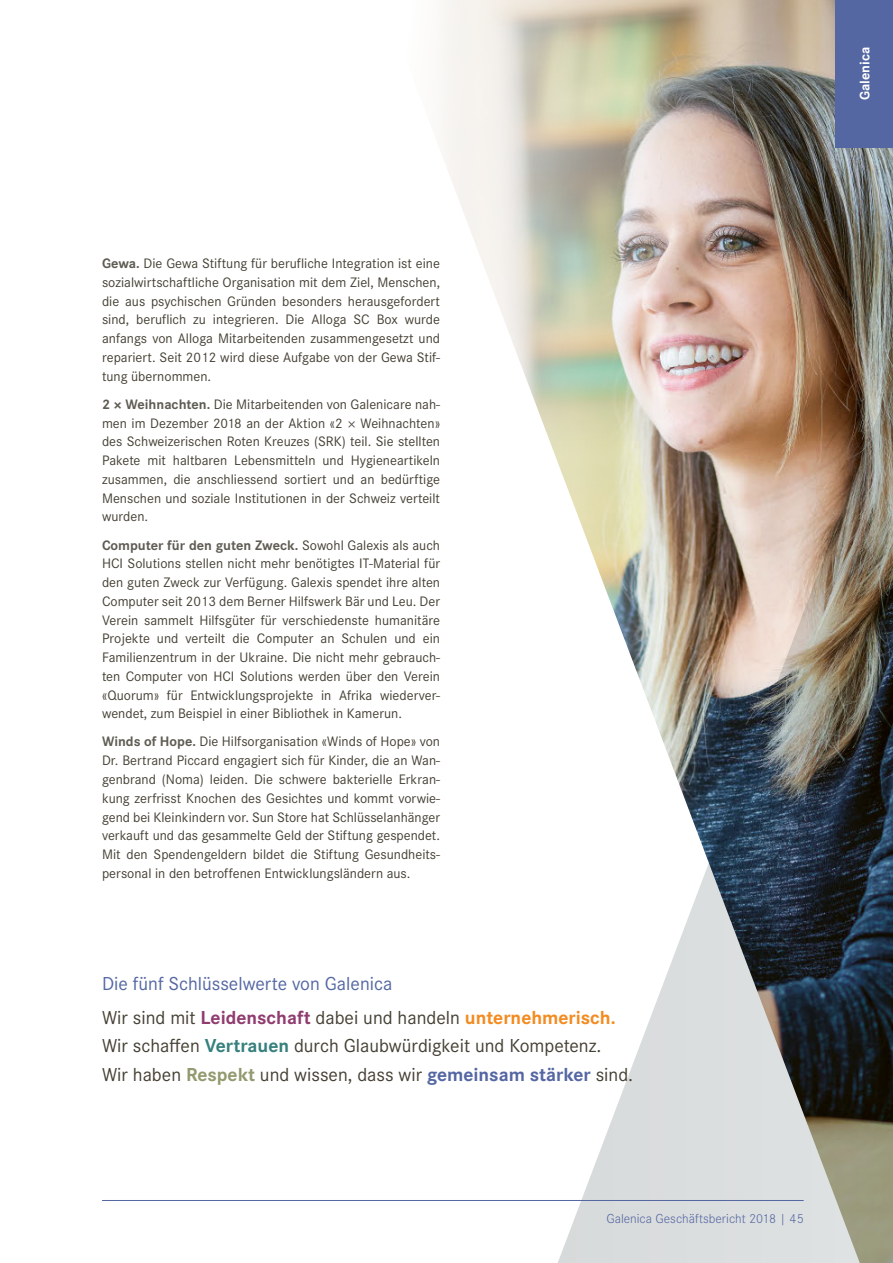
<style>
.page{position:relative;width:893px;height:1263px;background:#fff}
.page>*{position:absolute;margin:0;border:0;box-sizing:border-box;transform-origin:0 0}
.t1{font:19.5px/28.5px "Corporate S";color:#454034}
.t2{font:19.5px/33.6px "Corporate S";color:#5467a3}
.t3{font:14.25px/18.8px "Corporate S";color:#454034;text-align:justify}
.t4{font:700 14.25px "Corporate S";color:#fff}
.t5{font:300 13.5px "Corporate S";color:#5467a3}
.s1{font-weight:700;color:#5f5c54}
.s2{font-family:"Helvetica Neue LT Std";font-weight:700;color:#5f5c54}
.s3{font-family:"Helvetica Neue LT Std";color:#5f5c54}
.s4{color:#454034}
.s5{font-weight:700;color:#903c6f}
.s6{font-weight:700;color:#f38b20}
.s7{font-weight:700;color:#36807d}
.s8{font-weight:700;color:#939a6f}
.s9{font-weight:700;color:#5467a3}
</style>
<div class="page">
<img style="left:553px;top:0;width:340px;height:1263px">
<hr style="left:102px;top:1200px;width:702px;height:1px;background:#5467a3">
<div style="left:835px;top:0;width:58px;height:148px;background:#5467a3"></div>
<p class="t4" style="left:856px;top:100px;width:55px;rotate:-90deg">Galenica</p>
<p class="t3" style="left:102px;top:254px;width:340px"><span class="s1">Gewa.</span> Die Gewa Stiftung für berufliche Integration ist eine sozialwirtschaftliche Organisation mit dem Ziel, Menschen, die aus psychischen Gründen besonders herausgefordert sind, beruflich zu integrieren. Die Alloga SC Box wurde anfangs von Alloga Mitarbeitenden zusammengesetzt und repariert. Seit 2012 wird diese Aufgabe von der Gewa Stif&shy;tung übernommen.</p>
<p class="t3" style="left:102px;top:395px;width:340px"><span class="s1">2</span> <span class="s2">×</span> <span class="s1">Weihnachten.</span> Die Mitarbeitenden von Galenicare nah&shy;men im Dezember 2018 an der Aktion «2 <span class="s3">×</span> Weihnachten» des Schweizerischen Roten Kreuzes (SRK) teil. Sie stellten Pakete mit haltbaren Lebensmitteln und Hygieneartikeln zusammen, die anschliessend sortiert und an bedürftige Menschen und soziale Institutionen in der Schweiz verteilt wurden.</p>
<p class="t3" style="left:102px;top:535px;width:340px"><span class="s1">Computer für den guten Zweck.</span> Sowohl Galexis als auch HCI Solutions stellen nicht mehr benötigtes IT-Material für den guten Zweck zur Verfügung. Galexis spendet ihre alten Computer seit 2013 dem Berner Hilfswerk Bär und Leu. Der Verein sammelt Hilfsgüter für verschiedenste humanitäre Projekte und verteilt die Computer an Schulen und ein Familienzentrum in der Ukraine. Die nicht mehr gebrauch&shy;ten Computer von HCI Solutions werden über den Verein «Quorum» für Entwicklungsprojekte in Afrika wiederver&shy;wendet, zum Beispiel in einer Bibliothek in Kamerun.</p>
<p class="t3" style="left:102px;top:732px;width:340px"><span class="s1">Winds of Hope.</span> Die Hilfsorganisation «Winds of Hope» von Dr. Bertrand Piccard engagiert sich für Kinder, die an Wan&shy;genbrand (Noma) leiden. Die schwere bakterielle Erkran&shy;kung zerfrisst Knochen des Gesichtes und kommt vorwie&shy;gend bei Kleinkindern vor. Sun Store hat Schlüsselanhänger verkauft und das gesammelte Geld der Stiftung gespendet.<br>Mit den Spendengeldern bildet die Stiftung Gesundheits&shy;personal in den betroffenen Entwicklungsländern aus.</p>
<h1 class="t2" style="left:102px;top:967px;width:515px">Die fünf Schlüsselwerte von Galenica<br><span class="s4">Wir sind mit</span> <span class="s5">Leidenschaft</span> <span class="s4">dabei und handeln</span> <span class="s6">unternehmerisch.</span></h1>
<h1 class="t1" style="left:102px;top:1032px;width:533px">Wir schaffen <span class="s7">Vertrauen</span> durch Glaubwürdigkeit und Kompetenz.<br>Wir haben <span class="s8">Respekt</span> und wissen, dass wir <span class="s9">gemeinsam stärker</span> sind.</h1>
<p class="t5" style="left:606px;top:1210px;width:199px">Galenica Geschäftsbericht 2018 | 45</p>
</div>
